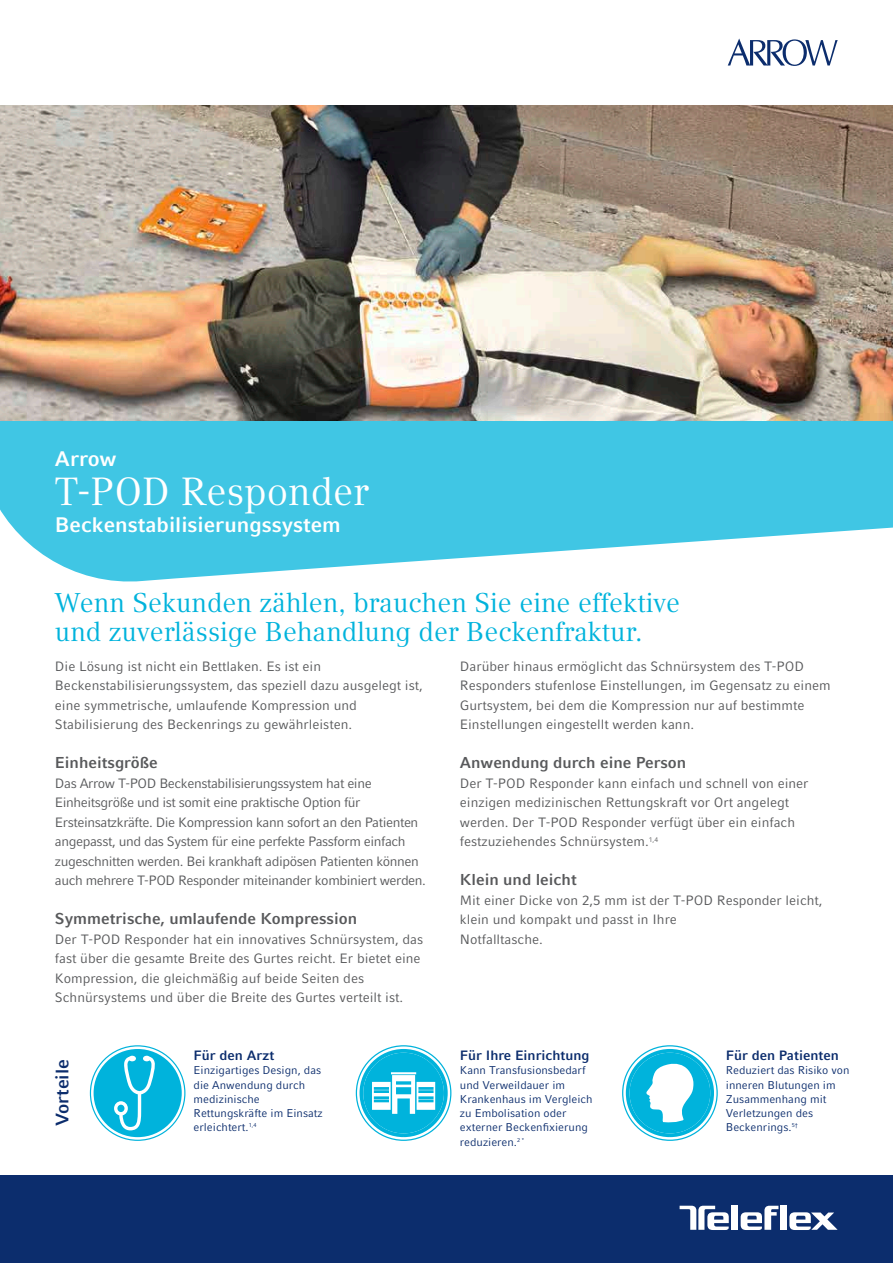
<style>
.page{position:relative;width:893px;height:1263px;background:#fff}
.page>*{position:absolute;margin:0;border:0;box-sizing:border-box;transform-origin:0 0}
.t1{font:39px "Compatil Text LT Pro";color:#fff}
.t2{font:27px/28.5px "Compatil Text LT Pro";color:#00b3dc}
.t3{font:700 21px "Compatil Fact LT Pro";color:#fff}
.t4{font:700 18px "Compatil Fact LT Pro";color:#0c2d6d}
.t5{font:700 15.75px "Compatil Fact LT Pro";color:#58595b}
.t6{font:13.5px/19.5px "Compatil Fact LT Pro";color:#58595b}
.t7{font:13.5px/19.5px "Compatil Fact LT Pro";letter-spacing:-.03em;color:#58595b}
.t8{font:700 13.5px "Compatil Fact LT Pro";color:#0c2d6d}
.t9{font:11.25px/14.2px "Compatil Fact LT Pro";color:#0c2d6d}
</style>
<div class="page">
<img style="left:0;top:105px;width:893px;height:297px">
<svg style="left:0;top:402px;width:893px;height:180px;background:#67cadf"></svg>
<div style="left:0;top:1175px;width:893px;height:88px;background:#0c2d6d"></div>
<div style="left:628px;top:1051px;width:84px;height:84px;background:#00b3dc;border-radius:50%"></div>
<div style="left:622px;top:1045px;width:96px;height:96px;border:8px solid #fff;border-radius:50%"></div>
<div style="left:626px;top:1049px;width:88px;height:88px;border:4px solid #00b3dc;border-radius:50%"></div>
<svg style="left:646px;top:1063px;width:47px;height:60px"></svg>
<div style="left:361px;top:1051px;width:85px;height:84px;background:#00b3dc;border-radius:50%"></div>
<div style="left:356px;top:1045px;width:95px;height:96px;border:8px solid #fff;border-radius:50%"></div>
<div style="left:359px;top:1049px;width:89px;height:88px;border:4px solid #00b3dc;border-radius:50%"></div>
<svg style="left:372px;top:1072px;width:63px;height:42px"></svg>
<div style="left:94px;top:1049px;width:88px;height:88px;background:#00b3dc;border-radius:50%"></div>
<svg style="left:114px;top:1056px;width:41px;height:74px"></svg>
<div style="left:780px;top:1206px;width:7px;height:24px;background:#fff"></div>
<svg style="left:741px;top:1206px;width:37px;height:24px"></svg>
<div style="left:731px;top:1206px;width:7px;height:24px;background:#fff"></div>
<svg style="left:789px;top:1212px;width:49px;height:18px"></svg>
<svg style="left:680px;top:1206px;width:49px;height:24px"></svg>
<svg style="left:728px;top:39px;width:110px;height:27px"></svg>
<h3 class="t3" style="left:55px;top:447px;width:63px">Arrow</h3>
<h1 class="t1" style="left:55px;top:469px;width:315px">T-POD Responder</h1>
<h3 class="t3" style="left:55px;top:512px;width:287px">Beckenstabilisierungssystem</h3>
<h2 class="t2" style="left:55px;top:589px;width:627px">Wenn Sekunden zählen, brauchen Sie eine effektive und zuverlässige Behandlung der Beckenfraktur.</h2>
<p class="t6" style="left:55px;top:656px;width:369px">Die Lösung ist nicht ein Bettlaken. Es ist ein Beckenstabilisierungssystem, das speziell dazu ausgelegt ist, eine symmetrische, umlaufende Kompression und Stabilisierung des Beckenrings zu gewährleisten.</p>
<p class="t5" style="left:55px;top:753px;width:104px">Einheitsgröße</p>
<p class="t7" style="left:55px;top:773px;width:373px">Das Arrow T-POD Beckenstabilisierungssystem hat eine Einheitsgröße und ist somit eine praktische Option für Ersteinsatzkräfte. Die Kompression kann sofort an den Patienten angepasst, und das System für eine perfekte Passform einfach zugeschnitten werden. Bei krankhaft adipösen Patienten können auch mehrere T-POD Responder miteinander kombiniert werden.</p>
<p class="t5" style="left:55px;top:909px;width:304px">Symmetrische, umlaufende Kompression</p>
<p class="t6" style="left:55px;top:929px;width:370px">Der T-POD Responder hat ein innovatives Schnürsystem, das fast über die gesamte Breite des Gurtes reicht. Er bietet eine Kompression, die gleichmäßig auf beide Seiten des Schnürsystems und über die Breite des Gurtes verteilt ist.</p>
<p class="t6" style="left:460px;top:656px;width:372px">Darüber hinaus ermöglicht das Schnürsystem des T-POD Responders stufenlose Einstellungen, im Gegensatz zu einem Gurtsystem, bei dem die Kompression nur auf bestimmte Einstellungen eingestellt werden kann.</p>
<p class="t5" style="left:460px;top:753px;width:228px">Anwendung durch eine Person</p>
<p class="t6" style="left:460px;top:773px;width:350px">Der T-POD Responder kann einfach und schnell von einer einzigen medizinischen Rettungskraft vor Ort angelegt werden. Der T-POD Responder verfügt über ein einfach festzuziehendes Schnürsystem.<sup>1,4</sup></p>
<p class="t5" style="left:460px;top:870px;width:119px">Klein und leicht</p>
<p class="t6" style="left:460px;top:890px;width:364px">Mit einer Dicke von 2,5 mm ist der T-POD Responder leicht, klein und kompakt und passt in Ihre<br>Notfalltasche.</p>
<h3 class="t4" style="left:51px;top:1126px;width:68px;rotate:-90deg">Vorteile</h3>
<p class="t8" style="left:194px;top:1047px;width:82px">Für den Arzt</p>
<p class="t9" style="left:194px;top:1063px;width:131px">Einzigartiges Design, das die Anwendung durch medizinische<br>Rettungskräfte im Einsatz erleichtert.<sup>1,4</sup></p>
<p class="t8" style="left:460px;top:1047px;width:131px">Für Ihre Einrichtung</p>
<p class="t9" style="left:460px;top:1063px;width:134px">Kann Transfusionsbedarf und Verweildauer im<br>Krankenhaus im Vergleich zu Embolisation oder externer Beckenfixierung reduzieren.<sup>2</sup> <sup>*</sup></p>
<p class="t8" style="left:726px;top:1047px;width:115px">Für den Patienten</p>
<p class="t9" style="left:726px;top:1063px;width:125px">Reduziert das Risiko von inneren Blutungen im<br>Zusammenhang mit<br>Verletzungen des<br>Beckenrings.<sup>5†</sup></p>
</div>
